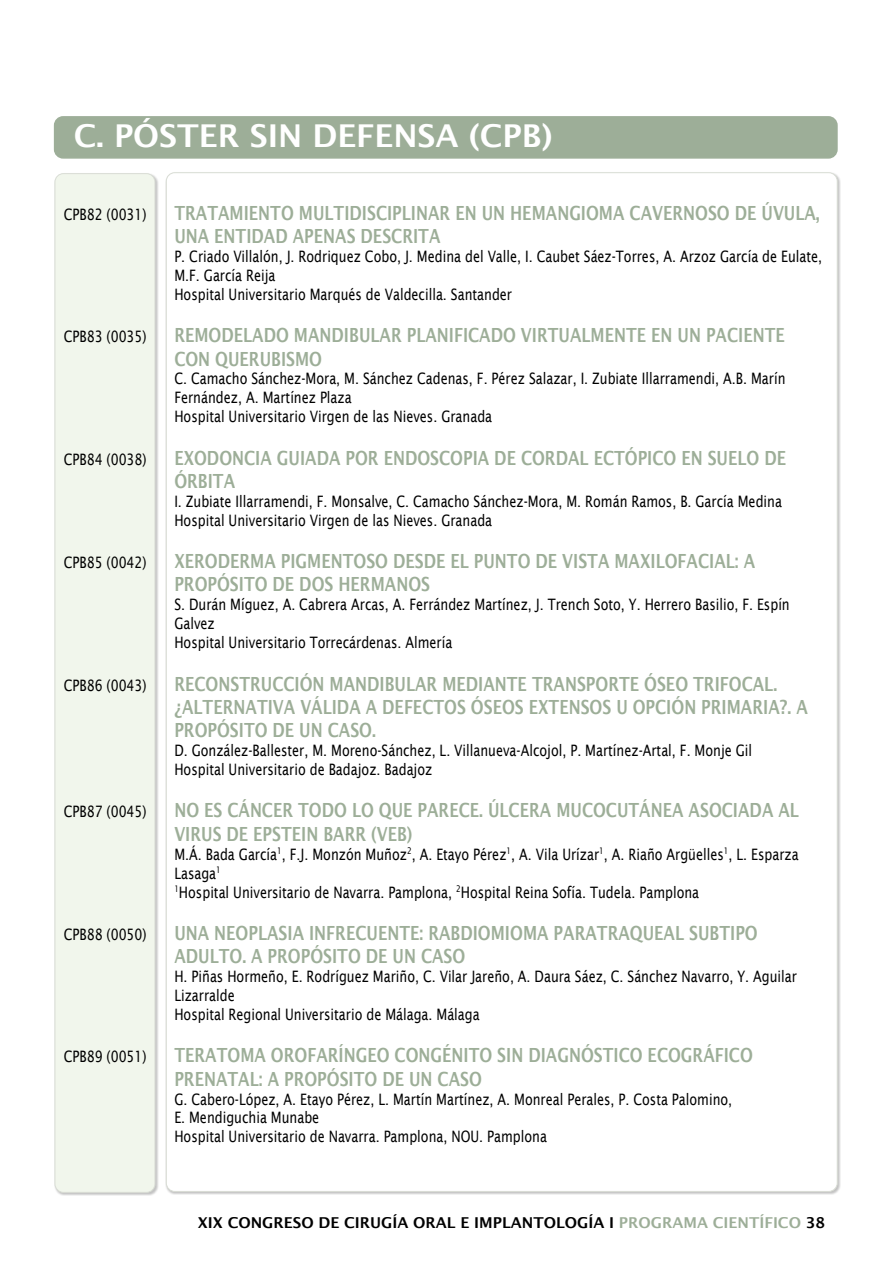
<style>
.page{position:relative;width:893px;height:1263px;background:#fff}
.page>*{position:absolute;margin:0;border:0;box-sizing:border-box;transform-origin:0 0}
.t1{font:600 31.5px "Lucida Sans";color:#fff}
.t2{font:600 19.5px/23.4px "Lucida Sans";color:#9dae98;scale:.8 1}
.t3{font:15.75px/18.9px "Lucida Sans";color:#000;scale:.8 1}
.t4{font:600 15px "Lucida Sans";color:#000}
.s1{color:#9dae98}
</style>
<div class="page">
<div style="left:54px;top:173px;width:105px;height:1022px;background:#000;opacity:.24"></div>
<div style="left:55px;top:174px;width:100px;height:1018px;background:#f1f6ec;border-radius:9px"></div>
<div style="left:54px;top:173px;width:101px;height:1020px;border:1px solid #d9ddd5;border-radius:9px"></div>
<div style="left:55px;top:117px;width:782px;height:41px;background:#9dae98;border-radius:9px"></div>
<div style="left:54px;top:116px;width:784px;height:43px;border:2px solid #9dae98;border-radius:9px"></div>
<h1 class="t1" style="left:74px;top:118px;width:480px">C. PÓSTER SIN DEFENSA (CPB)</h1>
<p class="t3" style="left:64px;top:205px;width:105px">CPB82 (0031)</p>
<p class="t2" style="left:174px;top:201px;width:808px">TRATAMIENTO MULTIDISCIPLINAR EN UN HEMANGIOMA CAVERNOSO DE ÚVULA,<br>UNA ENTIDAD APENAS DESCRITA</p>
<p class="t3" style="left:174px;top:247px;width:811px">P. Criado Villalón, J. Rodriquez Cobo, J. Medina del Valle, I. Caubet Sáez-Torres, A. Arzoz García de Eulate,<br>M.F. García Reija<br>Hospital Universitario Marqués de Valdecilla. Santander</p>
<p class="t3" style="left:64px;top:327px;width:105px">CPB83 (0035)</p>
<p class="t2" style="left:174px;top:323px;width:765px">REMODELADO MANDIBULAR PLANIFICADO VIRTUALMENTE EN UN PACIENTE<br>CON QUERUBISMO</p>
<p class="t3" style="left:174px;top:369px;width:765px">C. Camacho Sánchez-Mora, M. Sánchez Cadenas, F. Pérez Salazar, I. Zubiate Illarramendi, A.B. Marín<br>Fernández, A. Martínez Plaza<br>Hospital Universitario Virgen de las Nieves. Granada</p>
<p class="t3" style="left:64px;top:449px;width:105px">CPB84 (0038)</p>
<p class="t2" style="left:174px;top:446px;width:766px">EXODONCIA GUIADA POR ENDOSCOPIA DE CORDAL ECTÓPICO EN SUELO DE<br>ÓRBITA</p>
<p class="t3" style="left:174px;top:492px;width:761px">I. Zubiate Illarramendi, F. Monsalve, C. Camacho Sánchez-Mora, M. Román Ramos, B. García Medina<br>Hospital Universitario Virgen de las Nieves. Granada</p>
<p class="t3" style="left:64px;top:553px;width:105px">CPB85 (0042)</p>
<p class="t2" style="left:174px;top:549px;width:728px">XERODERMA PIGMENTOSO DESDE EL PUNTO DE VISTA MAXILOFACIAL: A<br>PROPÓSITO DE DOS HERMANOS</p>
<p class="t3" style="left:174px;top:595px;width:771px">S. Durán Míguez, A. Cabrera Arcas, A. Ferrández Martínez, J. Trench Soto, Y. Herrero Basilio, F. Espín<br>Galvez<br>Hospital Universitario Torrecárdenas. Almería</p>
<p class="t3" style="left:64px;top:675px;width:105px">CPB86 (0043)</p>
<p class="t2" style="left:174px;top:672px;width:793px">RECONSTRUCCIÓN MANDIBULAR MEDIANTE TRANSPORTE ÓSEO TRIFOCAL. ¿ALTERNATIVA VÁLIDA A DEFECTOS ÓSEOS EXTENSOS U OPCIÓN PRIMARIA?. A<br>PROPÓSITO DE UN CASO.</p>
<p class="t3" style="left:174px;top:741px;width:724px">D. González-Ballester, M. Moreno-Sánchez, L. Villanueva-Alcojol, P. Martínez-Artal, F. Monje Gil<br>Hospital Universitario de Badajoz. Badajoz</p>
<p class="t3" style="left:64px;top:802px;width:105px">CPB87 (0045)</p>
<p class="t2" style="left:174px;top:799px;width:782px">NO ES CÁNCER TODO LO QUE PARECE. ÚLCERA MUCOCUTÁNEA ASOCIADA AL<br>VIRUS DE EPSTEIN BARR (VEB)</p>
<p class="t3" style="left:174px;top:845px;width:782px">M.Á. Bada García<sup>1</sup>, F.J. Monzón Muñoz<sup>2</sup>, A. Etayo Pérez<sup>1</sup>, A. Vila Urízar<sup>1</sup>, A. Riaño Argüelles<sup>1</sup>, L. Esparza<br>Lasaga<sup>1<br>1</sup>Hospital Universitario de Navarra. Pamplona, <sup>2</sup>Hospital Reina Sofía. Tudela. Pamplona</p>
<p class="t3" style="left:64px;top:925px;width:105px">CPB88 (0050)</p>
<p class="t2" style="left:174px;top:921px;width:731px">UNA NEOPLASIA INFRECUENTE: RABDIOMIOMA PARATRAQUEAL SUBTIPO<br>ADULTO. A PROPÓSITO DE UN CASO</p>
<p class="t3" style="left:174px;top:967px;width:780px">H. Piñas Hormeño, E. Rodríguez Mariño, C. Vilar Jareño, A. Daura Sáez, C. Sánchez Navarro, Y. Aguilar<br>Lizarralde<br>Hospital Regional Universitario de Málaga. Málaga</p>
<p class="t3" style="left:64px;top:1047px;width:105px">CPB89 (0051)</p>
<p class="t2" style="left:174px;top:1043px;width:725px">TERATOMA OROFARÍNGEO CONGÉNITO SIN DIAGNÓSTICO ECOGRÁFICO<br>PRENATAL: A PROPÓSITO DE UN CASO</p>
<p class="t3" style="left:174px;top:1089px;width:699px">G. Cabero-López, A. Etayo Pérez, L. Martín Martínez, A. Monreal Perales, P. Costa Palomino,<br>E. Mendiguchia Munabe<br>Hospital Universitario de Navarra. Pamplona, NOU. Pamplona</p>
<p class="t4" style="left:198px;top:1214px;width:629px">XIX CONGRESO DE CIRUGÍA ORAL E IMPLANTOLOGÍA I <span class="s1">PROGRAMA CIENTÍFICO</span> 38</p>
</div>
